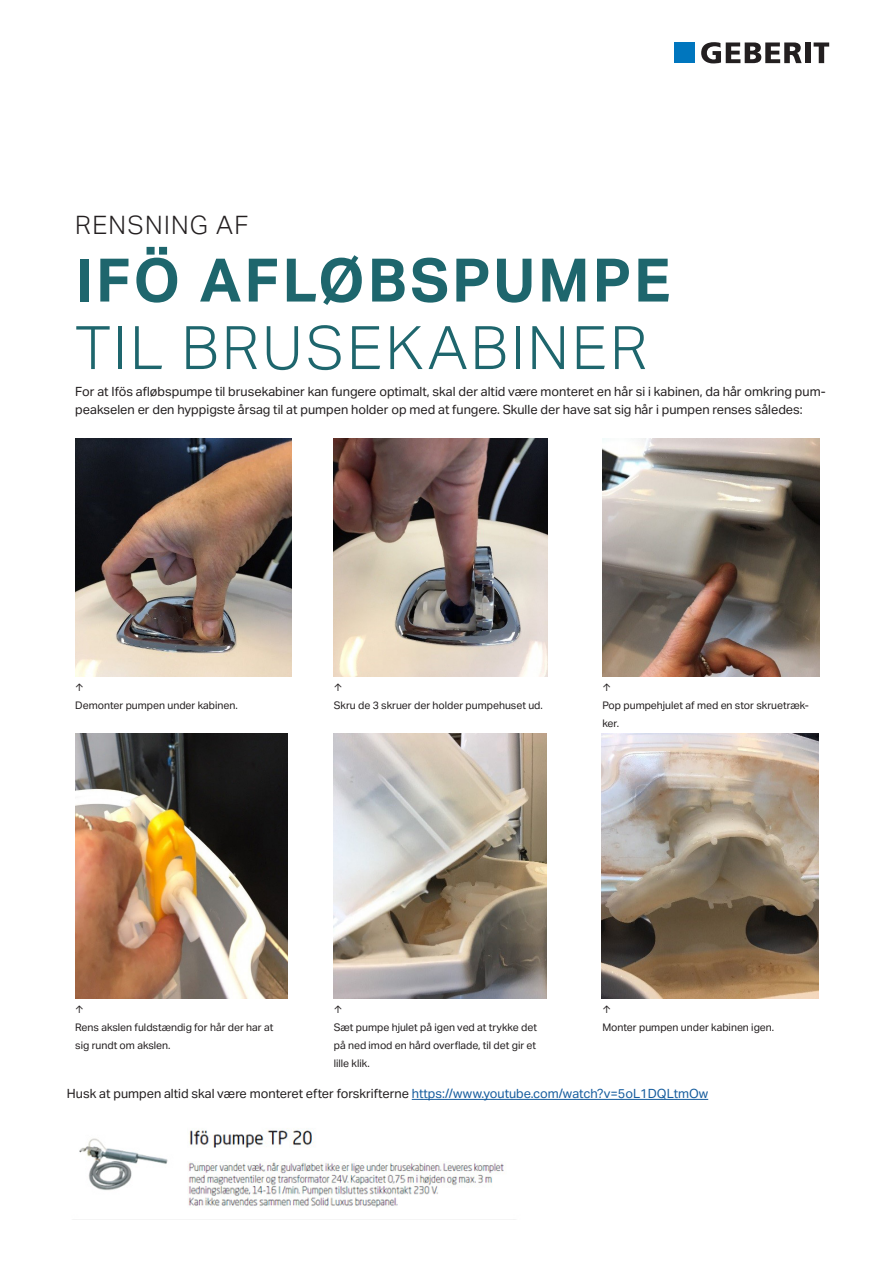
<style>
.page{position:relative;width:893px;height:1263px;background:#fff}
.page>*{position:absolute;margin:0;border:0;box-sizing:border-box;transform-origin:0 0}
.Subheader_17_22_ligh{font:300 60px/67.5px "Aktiv Grotesk Geberit";letter-spacing:.05em;color:#1e666d}
.Subheader_17_22_ligh-2{font:300 25.5px "Aktiv Grotesk Geberit";letter-spacing:.05em;color:#231f20}
.Body_copy_8_5_11_reg{font:12.75px/18px "Aktiv Grotesk Geberit";color:#231f20}
.Body_copy_8_5_11_reg-2{font:10.5px/18px "Aktiv Grotesk Geberit";color:#231f20}
.Caption_copy_7_9_reg{font:10.5px "Aktiv Grotesk Geberit";color:#231f20}
.s1{font-weight:700}
.s2{color:#175d9e}
</style>
<div class="page">
<img style="left:79px;top:1128px;width:425px;height:80px">
<hr style="left:412px;top:1099px;width:296px;height:1px;background:#175d9e">
<svg style="left:701px;top:42px;width:101px;height:21px"></svg>
<div style="left:805px;top:42px;width:6px;height:21px;background:#231f20"></div>
<svg style="left:814px;top:42px;width:15px;height:21px"></svg>
<div style="left:675px;top:42px;width:20px;height:21px;background:#0076be"></div>
<img style="left:75px;top:438px;width:216px;height:239px">
<img style="left:334px;top:438px;width:213px;height:239px">
<img style="left:602px;top:438px;width:217px;height:239px">
<img style="left:75px;top:733px;width:213px;height:265px">
<img style="left:333px;top:733px;width:214px;height:265px">
<img style="left:601px;top:733px;width:217px;height:265px">
<p class="Subheader_17_22_ligh-2" style="left:75px;top:210px;width:175px">RENSNING AF</p>
<p class="Subheader_17_22_ligh" style="left:75px;top:247px;width:596px"><span class="s1">IFÖ AFLØBSPUMPE<br></span>TIL BRUSEKABINER</p>
<p class="Body_copy_8_5_11_reg" style="left:75px;top:382px;width:752px">For at Ifös afløbspumpe til brusekabiner kan fungere optimalt, skal der altid være monteret en hår si i kabinen, da hår omkring pum&shy;peakselen er den hyppigste årsag til at pumpen holder op med at fungere. Skulle der have sat sig hår i pumpen renses således:</p>
<p class="Caption_copy_7_9_reg" style="left:75px;top:681px;width:9px">↑</p>
<p class="Body_copy_8_5_11_reg-2" style="left:75px;top:696px;width:164px">Demonter pumpen under kabinen.</p>
<p class="Caption_copy_7_9_reg" style="left:334px;top:681px;width:9px">↑</p>
<p class="Body_copy_8_5_11_reg-2" style="left:334px;top:696px;width:211px">Skru de 3 skruer der holder pumpehuset ud.</p>
<p class="Caption_copy_7_9_reg" style="left:602px;top:681px;width:9px">↑</p>
<p class="Body_copy_8_5_11_reg-2" style="left:602px;top:696px;width:208px">Pop pumpehjulet af med en stor skruetræk&shy;ker.</p>
<p class="Caption_copy_7_9_reg" style="left:75px;top:1003px;width:9px">↑</p>
<p class="Body_copy_8_5_11_reg-2" style="left:75px;top:1018px;width:200px">Rens akslen fuldstændig for hår der har at sig rundt om akslen.</p>
<p class="Caption_copy_7_9_reg" style="left:334px;top:1003px;width:9px">↑</p>
<p class="Body_copy_8_5_11_reg-2" style="left:334px;top:1018px;width:205px;text-align:justify">Sæt pumpe hjulet på igen ved at trykke det på ned imod en hård overflade, til det gir et lille klik.</p>
<p class="Caption_copy_7_9_reg" style="left:602px;top:1003px;width:9px">↑</p>
<p class="Body_copy_8_5_11_reg-2" style="left:602px;top:1018px;width:173px">Monter pumpen under kabinen igen.</p>
<p class="Body_copy_8_5_11_reg" style="left:67px;top:1084px;width:643px">Husk at pumpen altid skal være monteret efter forskrifterne <span class="s2">https://www.youtube.com/watch?v=5oL1DQLtmOw</span></p>
</div>
